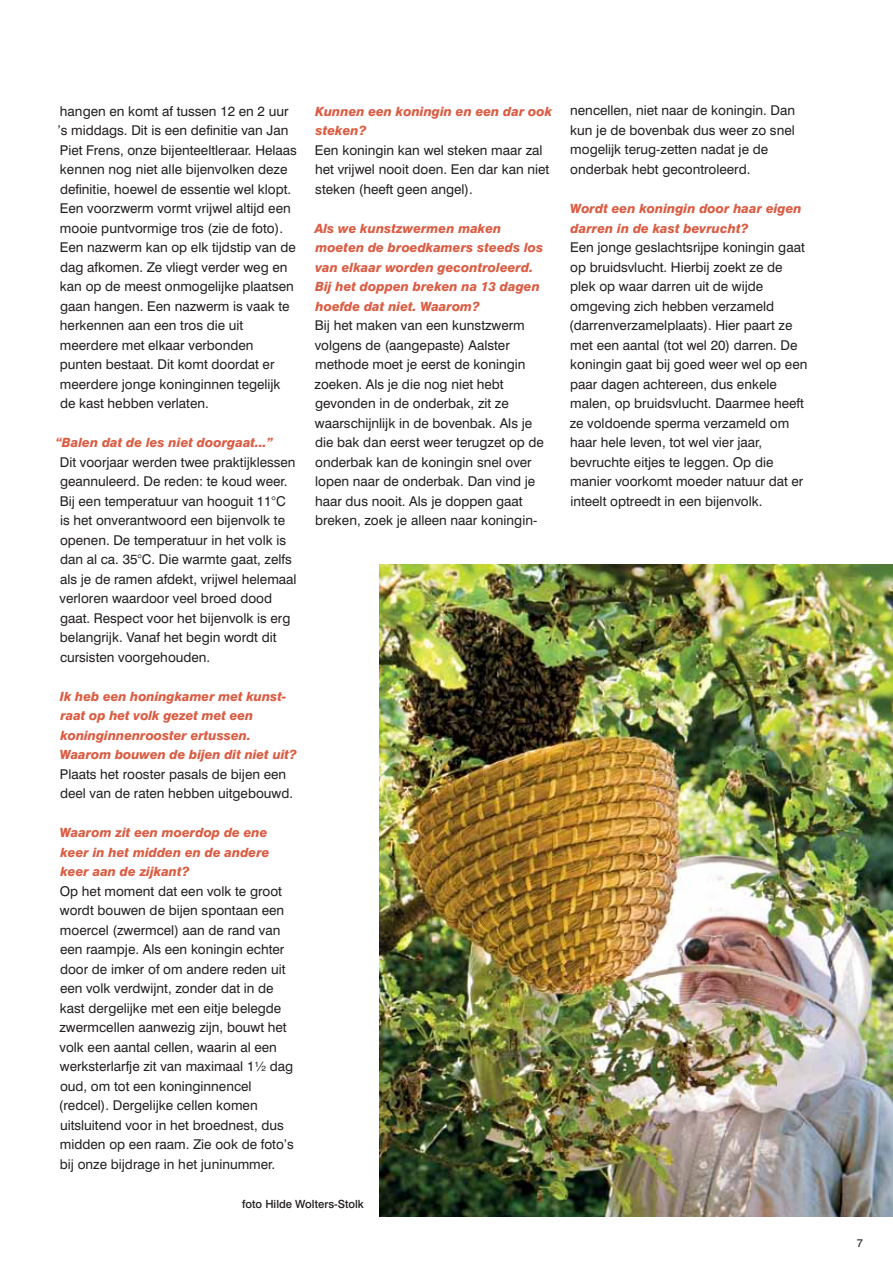
<style>
.page{position:relative;width:893px;height:1263px;background:#fff}
.page>*{position:absolute;margin:0;border:0;box-sizing:border-box;transform-origin:0 0}
.t1{font:13.5px/19.5px "Swiss 721 BT";color:#231f20}
.t2{font:italic 800 12.75px/19.5px "Swiss 721 BT";color:#db5c42}
.t3{font:500 11.25px "Swiss 721 BT";color:#231f20}
.t4{font:11.25px "Swiss 721 BT";color:#231f20}
</style>
<div class="page">
<img style="left:379px;top:564px;width:514px;height:652px">
<p class="t1" style="left:57px;top:101px;width:241px">hangen en komt af tussen 12 en 2 uur ’s middags. Dit is een definitie van Jan Piet Frens, onze bijenteeltleraar. Helaas kennen nog niet alle bijenvolken deze definitie, hoewel de essentie wel klopt.<br>Een voorzwerm vormt vrijwel altijd een mooie puntvormige tros (zie de foto).<br>Een nazwerm kan op elk tijdstip van de dag afkomen. Ze vliegt verder weg en kan op de meest onmogelijke plaatsen gaan hangen. Een nazwerm is vaak te herkennen aan een tros die uit meerdere met elkaar verbonden<br>punten bestaat. Dit komt doordat er meerdere jonge koninginnen tegelijk<br>de kast hebben verlaten.</p>
<p class="t2" style="left:56px;top:433px;width:219px">“Balen dat de les niet doorgaat...”</p>
<p class="t1" style="left:60px;top:452px;width:239px">Dit voorjaar werden twee praktijklessen geannuleerd. De reden: te koud weer.<br>Bij een temperatuur van hooguit 11°C is het onverantwoord een bijenvolk te openen. De temperatuur in het volk is dan al ca. 35°C. Die warmte gaat, zelfs als je de ramen afdekt, vrijwel helemaal verloren waardoor veel broed dood gaat. Respect voor het bijenvolk is erg belangrijk. Vanaf het begin wordt dit cursisten voorgehouden.</p>
<p class="t2" style="left:60px;top:686px;width:238px">Ik heb een honingkamer met kunst-- raat op het volk gezet met een koninginnenrooster ertussen.<br>Waarom bouwen de bijen dit niet uit?</p>
<p class="t1" style="left:60px;top:764px;width:235px">Plaats het rooster pasals de bijen een deel van de raten hebben uitgebouwd.</p>
<p class="t2" style="left:60px;top:823px;width:211px">Waarom zit een moerdop de ene keer in het midden en de andere keer aan de zijkant?</p>
<p class="t1" style="left:59px;top:881px;width:237px">Op het moment dat een volk te groot wordt bouwen de bijen spontaan een moercel (zwermcel) aan de rand van een raampje. Als een koningin echter door de imker of om andere reden uit een volk verdwijnt, zonder dat in de kast dergelijke met een eitje belegde zwermcellen aanwezig zijn, bouwt het volk een aantal cellen, waarin al een werksterlarfje zit van maximaal 1½ dag oud, om tot een koninginnencel (redcel). Dergelijke cellen komen uitsluitend voor in het broednest, dus midden op een raam. Zie ook de foto’s bij onze bijdrage in het juninummer.</p>
<p class="t2" style="left:315px;top:101px;width:239px">Kunnen een koningin en een dar ook steken?</p>
<p class="t1" style="left:315px;top:140px;width:236px">Een koningin kan wel steken maar zal het vrijwel nooit doen. Een dar kan niet steken (heeft geen angel).</p>
<p class="t2" style="left:315px;top:218px;width:230px">Als we kunstzwermen maken moeten de broedkamers steeds los van elkaar worden gecontroleerd.<br>Bij het doppen breken na 13 dagen hoefde dat niet. Waarom?</p>
<p class="t1" style="left:315px;top:315px;width:231px">Bij het maken van een kunstzwerm volgens de (aangepaste) Aalster methode moet je eerst de koningin zoeken. Als je die nog niet hebt gevonden in de onderbak, zit ze waarschijnlijk in de bovenbak. Als je die bak dan eerst weer terugzet op de onderbak kan de koningin snel over lopen naar de onderbak. Dan vind je haar dus nooit. Als je doppen gaat breken, zoek je alleen naar koningin-</p>
<p class="t3" style="left:242px;top:1197px;width:123px">foto Hilde Wolters-Stolk</p>
<p class="t1" style="left:570px;top:101px;width:226px">nencellen, niet naar de koningin. Dan kun je de bovenbak dus weer zo snel mogelijk terug-zetten nadat je de onderbak hebt gecontroleerd.</p>
<p class="t2" style="left:570px;top:199px;width:233px">Wordt een koningin door haar eigen darren in de kast bevrucht?</p>
<p class="t1" style="left:569px;top:237px;width:240px">Een jonge geslachtsrijpe koningin gaat op bruidsvlucht. Hierbij zoekt ze de plek op waar darren uit de wijde omgeving zich hebben verzameld (darrenverzamelplaats). Hier paart ze met een aantal (tot wel 20) darren. De koningin gaat bij goed weer wel op een paar dagen achtereen, dus enkele malen, op bruidsvlucht. Daarmee heeft ze voldoende sperma verzameld om haar hele leven, tot wel vier jaar, bevruchte eitjes te leggen. Op die manier voorkomt moeder natuur dat er inteelt optreedt in een bijenvolk.</p>
<p class="t4" style="left:857px;top:1236px;width:8px">7</p>
</div>
